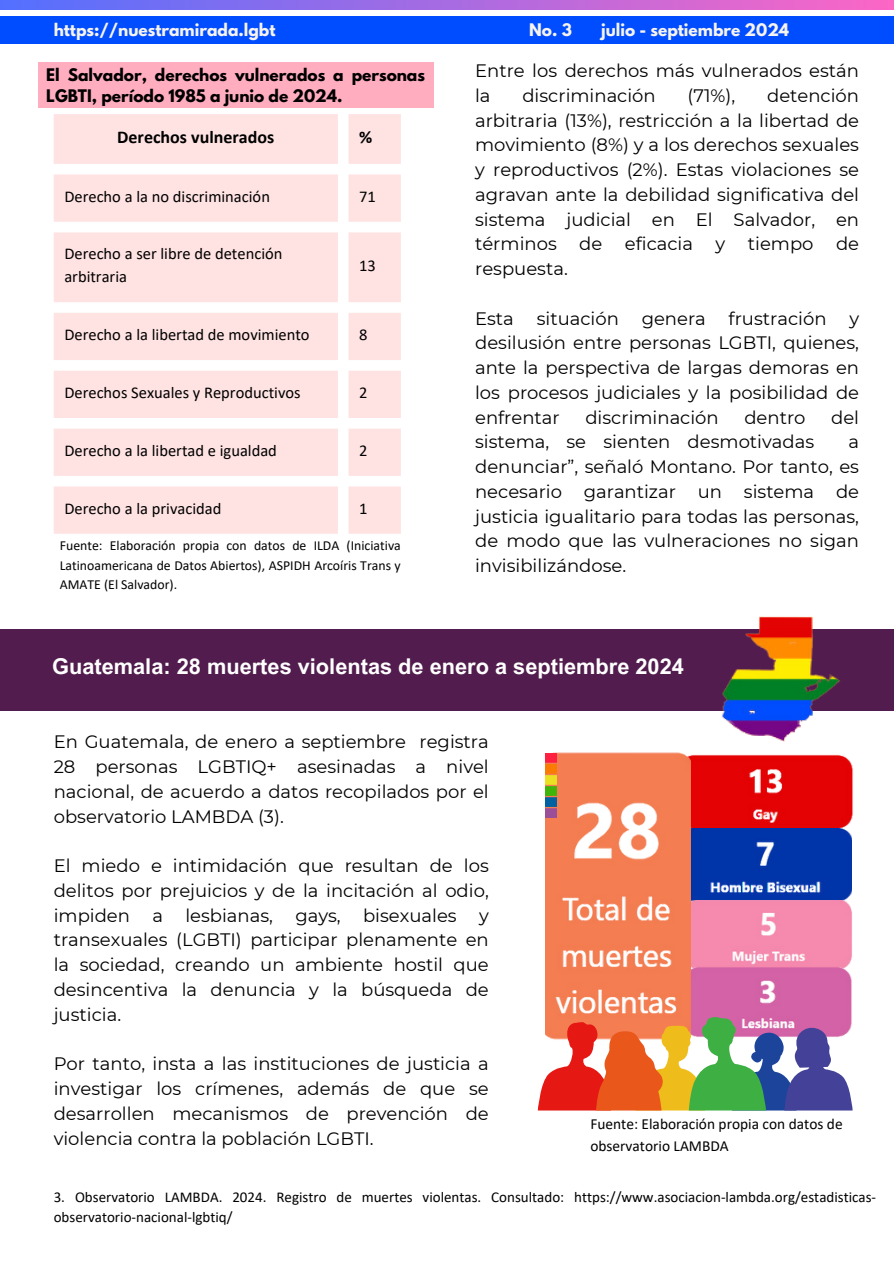
<style>
.page{position:relative;width:894px;height:1264px;background:#fff}
.page>*{position:absolute;margin:0;border:0;box-sizing:border-box;transform-origin:0 0}
.t1{font:700 21.75px "Arial MT Pro";color:#fff}
.t2{font:18px/24.8px "Montserrat";color:#000;text-align:justify}
.t3{font:700 18px "Calibri";color:#000}
.t4{font:16.5px/22.5px "Calibri";color:#000}
.t5{font:700 15.45px/21.3px "League Spartan";color:#000}
.t6{font:15.45px/21.3px "Calibri";color:#000}
.t7{font:700 15.45px "League Spartan";color:#f6f3f0}
.t8{font:15px/20.2px "Calibri";color:#000}
.t9{font:13.8px/19.2px "Calibri";color:#000;text-align:justify}
</style>
<div class="page">
<div style="left:0;top:629px;width:893px;height:81px;background:#521d4e"></div>
<img style="left:713px;top:616px;width:132px;height:126px">
<div style="left:0;top:16px;width:893px;height:27px;background:#004dff"></div>
<svg style="left:0;top:0;width:893px;height:10px;background:#a76be1"></svg>
<svg style="left:54px;top:114px;width:347px;height:420px;fill:#ffe3e3"></svg>
<div style="left:38px;top:62px;width:395px;height:45px;background:#ffadbf"></div>
<img style="left:690px;top:754px;width:163px;height:74px">
<img style="left:690px;top:828px;width:161px;height:72px">
<img style="left:690px;top:900px;width:162px;height:65px">
<img style="left:690px;top:965px;width:162px;height:51px">
<img style="left:545px;top:752px;width:145px;height:264px">
<img style="left:545px;top:753px;width:11px;height:64px">
<svg style="left:537px;top:1016px;width:315px;height:94px"></svg>
<h1 class="t7" style="left:54px;top:22px;width:223px">https://nuestramirada.lgbt</h1>
<h2 class="t7" style="left:529px;top:22px;width:44px">No. 3</h2>
<h2 class="t7" style="left:601px;top:22px;width:189px">julio - septiembre 2024</h2>
<p class="t5" style="left:46px;top:66px;width:380px">El Salvador, derechos vulnerados a personas<br>LGBTI, período 1985 a junio de 2024.</p>
<h3 class="t3" style="left:117px;top:130px;width:158px">Derechos vulnerados</h3>
<h3 class="t3" style="left:359px;top:130px;width:15px">%</h3>
<p class="t4" style="left:64px;top:186px;width:207px">Derecho a la no discriminación</p>
<p class="t4" style="left:359px;top:186px;width:18px">71</p>
<p class="t4" style="left:64px;top:244px;width:219px">Derecho a ser libre de detención arbitraria</p>
<p class="t4" style="left:359px;top:255px;width:18px">13</p>
<p class="t4" style="left:64px;top:324px;width:247px">Derecho a la libertad de movimiento</p>
<p class="t4" style="left:359px;top:324px;width:10px">8</p>
<p class="t4" style="left:64px;top:382px;width:238px">Derechos Sexuales y Reproductivos</p>
<p class="t4" style="left:359px;top:382px;width:10px">2</p>
<p class="t4" style="left:64px;top:440px;width:214px">Derecho a la libertad e igualdad</p>
<p class="t4" style="left:359px;top:440px;width:10px">2</p>
<p class="t4" style="left:64px;top:498px;width:158px">Derecho a la privacidad</p>
<p class="t4" style="left:359px;top:498px;width:10px">1</p>
<p class="t9" style="left:60px;top:537px;width:342px">Fuente: Elaboración propia con datos de ILDA (Iniciativa Latinoamericana de Datos Abiertos), ASPIDH Arcoíris Trans y AMATE (El Salvador).</p>
<h2 class="t2" style="left:475px;top:58px;width:385px">Entre los derechos más vulnerados están la</h2>
<h2 class="t2" style="left:475px;top:83px;width:385px;text-indent:292px">detención arbitraria (13%), restricción a la libertad de movimiento (8%) y a los derechos sexuales y reproductivos (2%). Estas violaciones se agravan ante la debilidad significativa del sistema judicial en El Salvador, en términos de eficacia y tiempo de respuesta.</h2>
<p class="t2" style="left:475px;top:306px;width:40px">Esta</p>
<p class="t2" style="left:536px;top:306px;width:84px">situación</p>
<p class="t2" style="left:641px;top:306px;width:66px">genera</p>
<p class="t2" style="left:728px;top:306px;width:99px">frustración</p>
<h2 class="t2" style="left:522px;top:83px;width:135px">discriminación</h2>
<h2 class="t2" style="left:687px;top:83px;width:49px">(71%),</h2>
<p class="t2" style="left:475px;top:306px;width:385px;text-indent:374px">y desilusión entre personas LGBTI, quienes, ante la perspectiva de largas demoras en los procesos judiciales y la posibilidad de enfrentar</p>
<p class="t2" style="left:585px;top:405px;width:135px">discriminación</p>
<p class="t2" style="left:744px;top:405px;width:63px">dentro</p>
<p class="t2" style="left:830px;top:405px;width:29px">del</p>
<p class="t2" style="left:475px;top:429px;width:340px">sistema, se sienten desmotivadas</p>
<p class="t2" style="left:475px;top:429px;width:385px;text-indent:373px">a denunciar”, señaló Montano. Por tanto, es necesario garantizar un sistema de justicia igualitario para todas las personas, de modo que las vulneraciones no sigan invisibilizándose.</p>
<h2 class="t1" style="left:52px;top:658px;width:633px">Guatemala: 28 muertes violentas de enero a septiembre 2024</h2>
<p class="t2" style="left:54px;top:729px;width:436px">En Guatemala, de enero a septiembre registra 28 personas LGBTIQ+ asesinadas a nivel nacional, de acuerdo a datos recopilados por el observatorio LAMBDA (3).</p>
<p class="t2" style="left:54px;top:853px;width:436px">El miedo e intimidación que resultan de los delitos por prejuicios y de la incitación al odio, impiden a lesbianas, gays, bisexuales y transexuales (LGBTI) participar plenamente en la sociedad, creando un ambiente hostil que desincentiva la denuncia y la búsqueda de justicia.</p>
<p class="t2" style="left:54px;top:1051px;width:436px">Por tanto, insta a las instituciones de justicia a investigar los crímenes, además de que se desarrollen mecanismos de prevención de violencia contra la población LGBTI.</p>
<h4 class="t6" style="left:590px;top:1114px;width:254px">Fuente: Elaboración propia con datos de observatorio LAMBDA</h4>
<p class="t8" style="left:54px;top:1187px;width:823px">3. Observatorio LAMBDA. 2024. Registro de muertes violentas. Consultado: https://www.asociacion-lambda.org/estadisticas&shy;observatorio-nacional-lgbtiq/</p>
</div>
